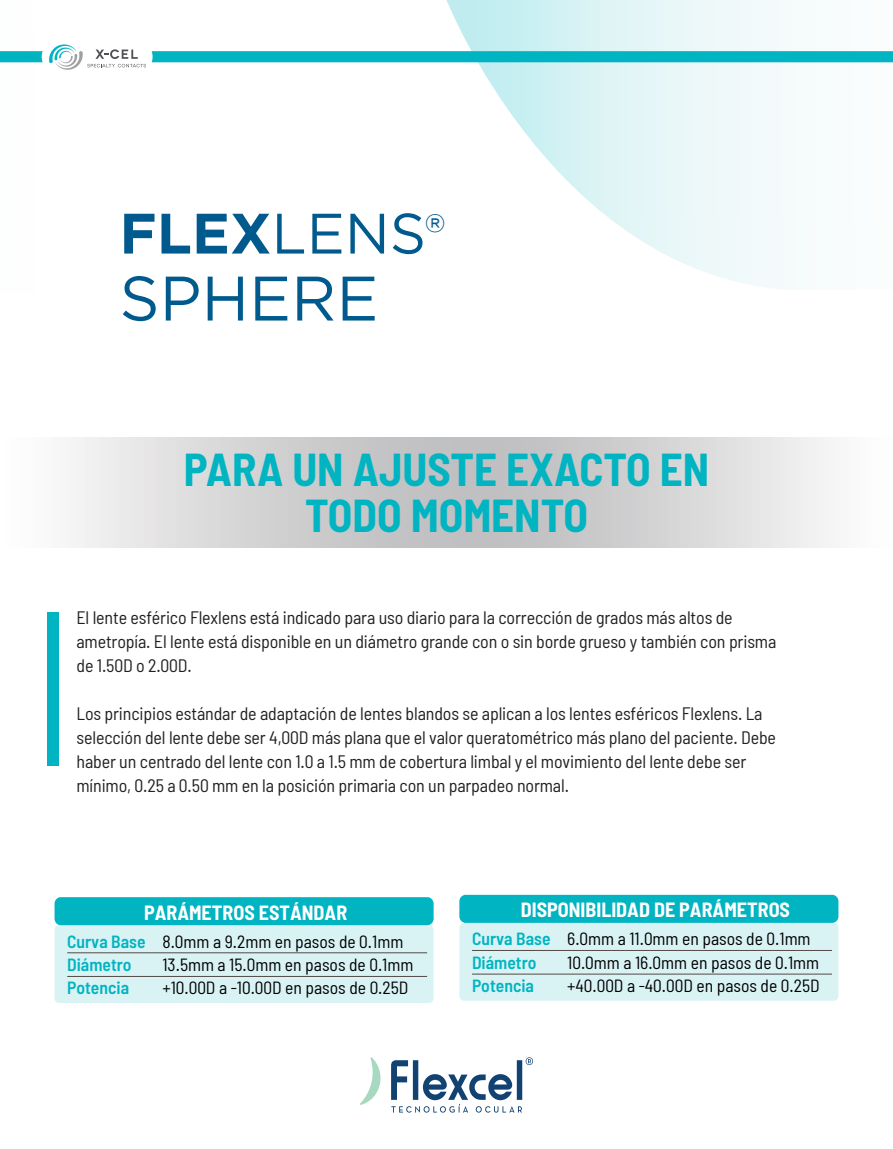
<style>
.page{position:relative;width:893px;height:1149px;background:#fff}
.page>*{position:absolute;margin:0;border:0;box-sizing:border-box;transform-origin:0 0}
.t1{font:62.7px "Gotham";color:#015a8d}
.t2{font:700 56.85px "Gotham";color:#015a8d}
.t3{font:700 semi-condensed 45px/46.5px "Barlow";color:#00b4c1;text-align:center}
.t4{font:25.05px "Gotham";color:#015a8d}
.t5{font:700 semi-condensed 20.1px "Barlow";color:#fff}
.t6{font:semi-condensed 18px/24px "Barlow";letter-spacing:-.005em;color:#231f20}
.t7{font:semi-condensed 17.55px/23.1px "Barlow";color:#000}
.t8{font:600 semi-condensed 17.55px/23.1px "Barlow";color:#00b4c1}
.s1{font-weight:400}
</style>
<div class="page">
<svg style="left:446px;top:0;width:447px;height:289px"></svg>
<svg style="left:49px;top:44px;width:97px;height:26px"></svg>
<svg style="left:152px;top:51px;width:741px;height:11px;background:#03b5c1"></svg>
<div style="left:55px;top:924px;width:379px;height:78px;background:#d9f3f5;border-radius:4px"></div>
<div style="left:55px;top:896px;width:379px;height:28px;background:#00b4c1;border-radius:6px"></div>
<hr style="left:67px;top:952px;width:360px;height:1px;background:#524a47">
<hr style="left:67px;top:975px;width:360px;height:1px;background:#524a47">
<div style="left:459px;top:922px;width:379px;height:78px;background:#d9f3f5;border-radius:4px"></div>
<div style="left:459px;top:894px;width:379px;height:28px;background:#00b4c1;border-radius:6px"></div>
<hr style="left:472px;top:949px;width:360px;height:1px;background:#524a47">
<hr style="left:472px;top:973px;width:360px;height:1px;background:#524a47">
<svg style="left:0;top:51px;width:43px;height:12px"></svg>
<svg style="left:71px;top:437px;width:759px;height:110px;background:#d4d4d5"></svg>
<div style="left:47px;top:611px;width:12px;height:154px;background:#00b4c1"></div>
<svg style="left:360px;top:1057px;width:21px;height:47px"></svg>
<svg style="left:391px;top:1057px;width:142px;height:55px"></svg>
<h2 class="t2" style="left:119px;top:196px;width:308px">FLEX<span class="s1">LENS</span></h2>
<h1 class="t1" style="left:119px;top:263px;width:260px">SPHERE</h1>
<h3 class="t4" style="left:425px;top:209px;width:22px">®</h3>
<h3 class="t3" style="left:184px;top:445px;width:527px">PARA UN AJUSTE EXACTO EN<br>TODO MOMENTO</h3>
<p class="t6" style="left:76px;top:605px;width:701px">El lente esférico Flexlens está indicado para uso diario para la corrección de grados más altos de ametropía. El lente está disponible en un diámetro grande con o sin borde grueso y también con prisma de 1.50D o 2.00D.</p>
<p class="t6" style="left:76px;top:701px;width:701px">Los principios estándar de adaptación de lentes blandos se aplican a los lentes esféricos Flexlens. La selección del lente debe ser 4,00D más plana que el valor queratométrico más plano del paciente. Debe haber un centrado del lente con 1.0 a 1.5 mm de cobertura limbal y el movimiento del lente debe ser mínimo, 0.25 a 0.50 mm en la posición primaria con un parpadeo normal.</p>
<p class="t5" style="left:521px;top:897px;width:271px">DISPONIBILIDAD DE PARÁMETROS</p>
<p class="t7" style="left:567px;top:926px;width:254px">6.0mm a 11.0mm en pasos de 0.1mm<br>10.0mm a 16.0mm en pasos de 0.1mm +40.00D a -40.00D en pasos de 0.25D</p>
<p class="t5" style="left:144px;top:899px;width:205px">PARÁMETROS ESTÁNDAR</p>
<p class="t7" style="left:162px;top:929px;width:253px">8.0mm a 9.2mm en pasos de 0.1mm<br>13.5mm a 15.0mm en pasos de 0.1mm +10.00D a -10.00D en pasos de 0.25D</p>
<p class="t8" style="left:472px;top:926px;width:80px">Curva Base<br>Diámetro<br>Potencia</p>
<p class="t8" style="left:67px;top:929px;width:80px">Curva Base<br>Diámetro<br>Potencia</p>
</div>
